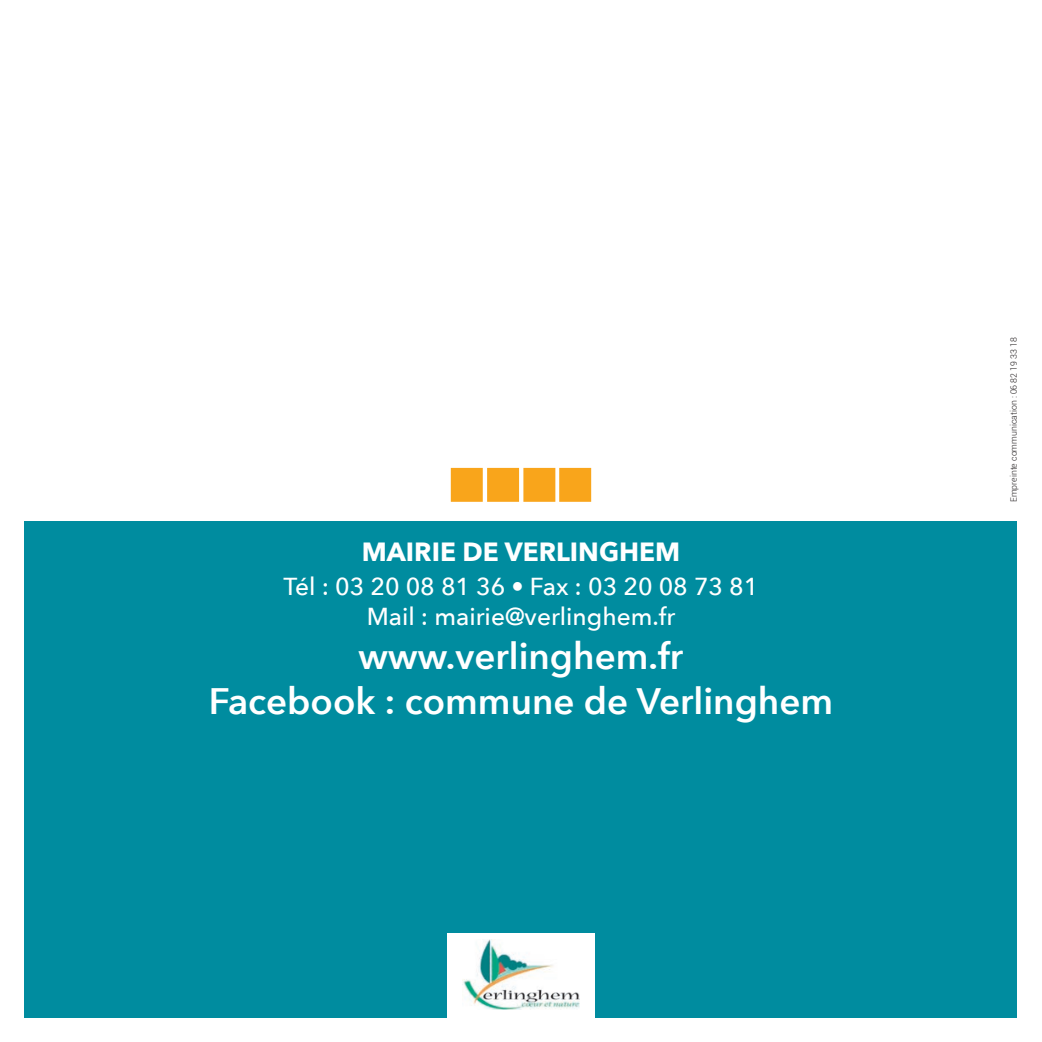
<style>
.page{position:relative;width:1042px;height:1042px;background:#fff}
.page>*{position:absolute;margin:0;border:0;box-sizing:border-box;transform-origin:0 0}
.t1{font:600 36.75px "Avenir Next";color:#fff}
.t2{font:700 26.25px "Avenir Next";color:#fff}
.t3{font:500 24.5px "Avenir Next";color:#fff}
.t4{font:300 8.75px "Roboto";color:#231f20}
</style>
<div class="page">
<div style="left:25px;top:521px;width:992px;height:496px;background:#008c9f"></div>
<div style="left:447px;top:933px;width:148px;height:109px;background:#fff"></div>
<img style="left:463px;top:939px;width:116px;height:71px">
<div style="left:487px;top:468px;width:32px;height:34px;background:#f9a51b;border:3px solid #f9a51b"></div>
<div style="left:559px;top:468px;width:32px;height:34px;background:#f9a51b;border:3px solid #f9a51b"></div>
<div style="left:451px;top:468px;width:32px;height:34px;background:#f9a51b;border:3px solid #f9a51b"></div>
<div style="left:523px;top:468px;width:32px;height:34px;background:#f9a51b;border:3px solid #f9a51b"></div>
<p class="t2" style="left:362px;top:529px;width:320px">MAIRIE DE VERLINGHEM</p>
<p class="t3" style="left:283px;top:566px;width:476px">Tél : 03 20 08 81 36 • Fax : 03 20 08 73 81</p>
<p class="t3" style="left:367px;top:595px;width:310px">Mail : mairie@verlinghem.fr</p>
<p class="t1" style="left:359px;top:625px;width:326px">www.verlinghem.fr</p>
<p class="t1" style="left:209px;top:669px;width:626px">Facebook : commune de Verlinghem</p>
<p class="t4" style="left:1007px;top:502px;width:166px;rotate:-90deg">Empreinte communication : 06 82 19 33 18</p>
</div>
